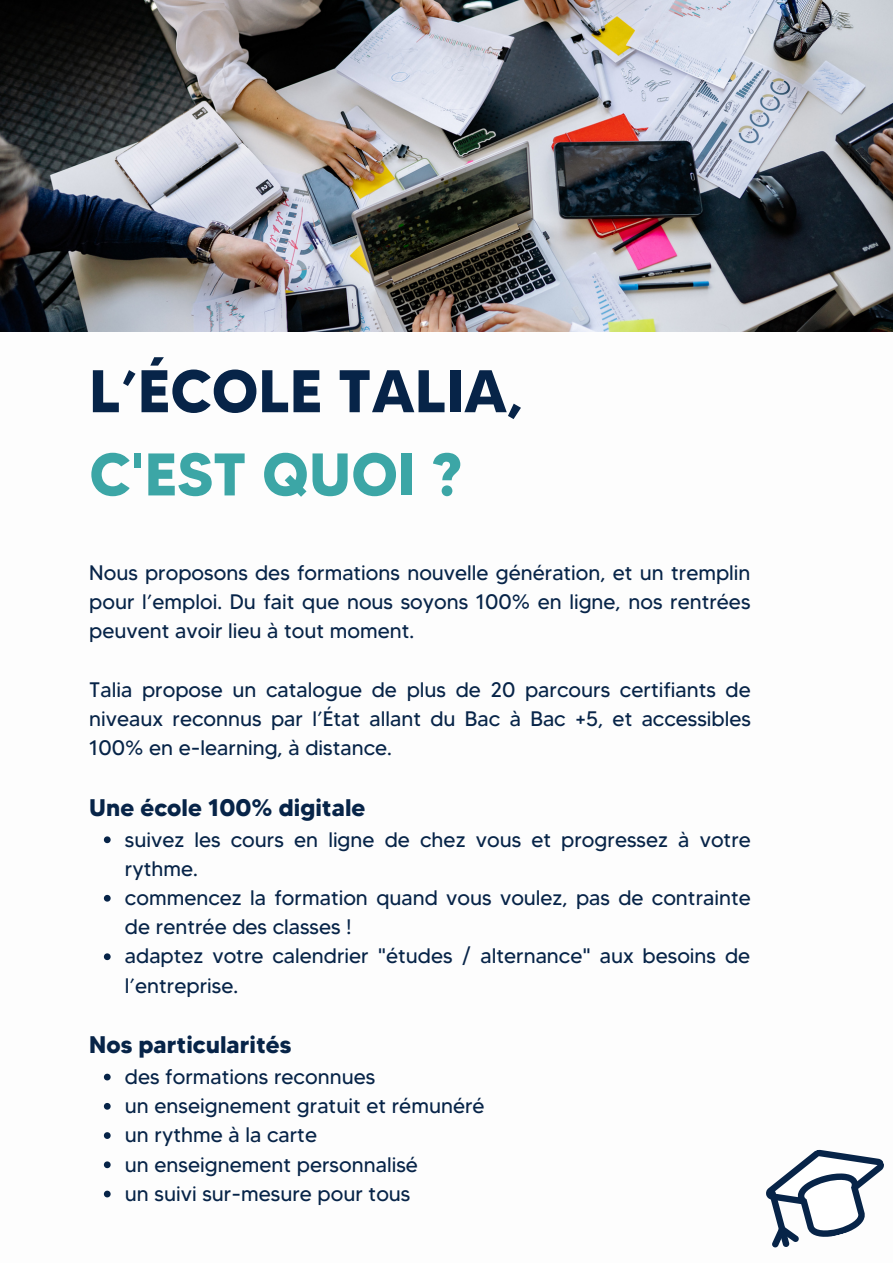
<style>
.page{position:relative;width:893px;height:1264px;background:#fff}
.page>*{position:absolute;margin:0;border:0;box-sizing:border-box;transform-origin:0 0}
.t1{font:700 60px "MADETOMMY";color:#072448}
.t2{font:700 60px "MADETOMMY";color:#3ca6a6}
.t3{font:700 24px "MADETOMMY";color:#072448}
.t4{font:21px/29.2px "MADETOMMY";color:#072448}
</style>
<div class="page">
<img style="left:0;top:0;width:892px;height:332px">
<svg style="left:766px;top:1149px;width:118px;height:99px"></svg>
<svg style="left:104px;top:836px;width:7px;height:7px"></svg>
<svg style="left:104px;top:894px;width:7px;height:7px"></svg>
<svg style="left:104px;top:953px;width:7px;height:7px"></svg>
<svg style="left:104px;top:1073px;width:7px;height:7px"></svg>
<svg style="left:104px;top:1102px;width:7px;height:7px"></svg>
<svg style="left:104px;top:1132px;width:7px;height:6px"></svg>
<svg style="left:104px;top:1161px;width:7px;height:7px"></svg>
<svg style="left:104px;top:1190px;width:7px;height:7px"></svg>
<p class="t1" style="left:89px;top:354px;width:435px">L’ÉCOLE TALIA,</p>
<p class="t2" style="left:89px;top:437px;width:374px">C'EST QUOI ?</p>
<p class="t4" style="left:89px;top:558px;width:662px;text-align:justify">Nous proposons des formations nouvelle génération, et un tremplin pour l’emploi. Du fait que nous soyons 100% en ligne, nos rentrées peuvent avoir lieu à tout moment.</p>
<p class="t4" style="left:89px;top:674px;width:663px;text-align:justify">Talia propose un catalogue de plus de 20 parcours certifiants de niveaux reconnus par l’État allant du Bac à Bac +5, et accessibles 100% en e-learning, à distance.</p>
<p class="t3" style="left:89px;top:792px;width:278px">Une école 100% digitale</p>
<p class="t4" style="left:125px;top:824px;width:627px">suivez les cours en ligne de chez vous et progressez à votre rythme.</p>
<p class="t4" style="left:125px;top:882px;width:627px">commencez la formation quand vous voulez, pas de contrainte de rentrée des classes !</p>
<p class="t4" style="left:125px;top:941px;width:626px">adaptez votre calendrier "études / alternance" aux besoins de l’entreprise.</p>
<p class="t3" style="left:89px;top:1030px;width:203px">Nos particularités</p>
<p class="t4" style="left:125px;top:1061px;width:252px">des formations reconnues</p>
<p class="t4" style="left:125px;top:1090px;width:361px">un enseignement gratuit et rémunéré</p>
<p class="t4" style="left:125px;top:1120px;width:193px">un rythme à la carte</p>
<p class="t4" style="left:125px;top:1149px;width:294px">un enseignement personnalisé</p>
<p class="t4" style="left:125px;top:1178px;width:287px">un suivi sur-mesure pour tous</p>
</div>
